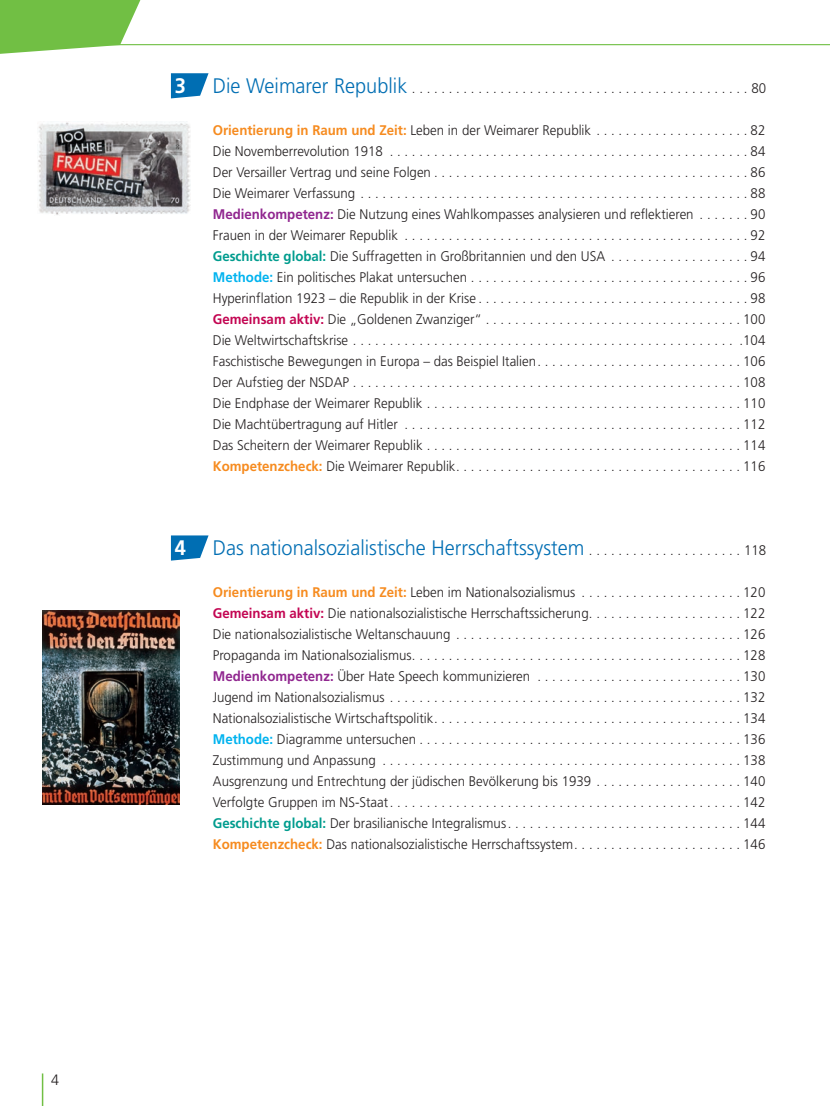
<style>
.page{position:relative;width:830px;height:1106px;background:#fff}
.page>*{position:absolute;margin:0;border:0;box-sizing:border-box;transform-origin:0 0}
.t1{font:300 21px "Frutiger LT Std";color:#006eb3;scale:.95 1}
.t2{font:700 21px "Frutiger LT Std";color:#fff;scale:.95 1}
.t3{font:300 15px "Frutiger LT Std";color:#231f20;scale:.95 1}
.t4{font:300 13.95px/21px "Frutiger LT Std";color:#231f20;text-align:justify;scale:.95 1}
.s1{font-size:21px;color:#006eb3}
.s2{font-weight:700;color:#f68b1f}
.s3{font-weight:700;color:#90268f}
.s4{font-weight:700;color:#009c8e}
.s5{font-weight:700;color:#00b3ef}
.s6{font-weight:700;color:#c30552}
.s7{font-size:13.95px;color:#231f20}
</style>
<div class="page">
<hr style="left:0;top:44px;width:829px;height:1px;background:#71bf44">
<hr style="left:42px;top:1073px;width:1px;height:33px;background:#71bf44">
<svg style="left:0;top:0;width:150px;height:54px"></svg>
<svg style="left:171px;top:73px;width:37px;height:25px"></svg>
<svg style="left:171px;top:535px;width:37px;height:25px"></svg>
<img style="left:43px;top:610px;width:137px;height:194px">
<img style="left:38px;top:122px;width:152px;height:93px">
<p class="t3" style="left:51px;top:1073px;width:10px">4</p>
<h1 class="t2" style="left:175px;top:77px;width:13px">3</h1>
<h1 class="t2" style="left:175px;top:539px;width:13px">4</h1>
<p class="t4" style="left:213px;top:79px;width:583px"><span class="s1">Die Weimarer Republik</span> . . . . . . . . . . . . . . . . . . . . . . . . . . . . . . . . . . . . . . . . . . . . . . 80</p>
<p class="t4" style="left:213px;top:121px;width:583px"><span class="s2">Orientierung in Raum und Zeit:</span> Leben in der Weimarer Republik . . . . . . . . . . . . . . . . . . . . . 82<br>Die Novemberrevolution 1918 . . . . . . . . . . . . . . . . . . . . . . . . . . . . . . . . . . . . . . . . . . . . . . . . . 84<br>Der Versailler Vertrag und seine Folgen . . . . . . . . . . . . . . . . . . . . . . . . . . . . . . . . . . . . . . . . . . . 86<br>Die Weimarer Verfassung . . . . . . . . . . . . . . . . . . . . . . . . . . . . . . . . . . . . . . . . . . . . . . . . . . . . . 88<br><span class="s3">Medienkompetenz:</span> Die Nutzung eines Wahlkompasses analysieren und reflektieren . . . . . . . 90<br>Frauen in der Weimarer Republik . . . . . . . . . . . . . . . . . . . . . . . . . . . . . . . . . . . . . . . . . . . . . . . 92<br><span class="s4">Geschichte global:</span> Die Suffragetten in Großbritannien und den USA . . . . . . . . . . . . . . . . . . . 94<br><span class="s5">Methode:</span> Ein politisches Plakat untersuchen . . . . . . . . . . . . . . . . . . . . . . . . . . . . . . . . . . . . . . 96<br>Hyperinflation 1923 – die Republik in der Krise . . . . . . . . . . . . . . . . . . . . . . . . . . . . . . . . . . . . . 98<br><span class="s6">Gemeinsam aktiv:</span> Die „Goldenen Zwanziger“ . . . . . . . . . . . . . . . . . . . . . . . . . . . . . . . . . . . 100<br>Die Weltwirtschaftskrise . . . . . . . . . . . . . . . . . . . . . . . . . . . . . . . . . . . . . . . . . . . . . . . . . . . . .104<br>Faschistische Bewegungen in Europa – das Beispiel Italien . . . . . . . . . . . . . . . . . . . . . . . . . . . . 106<br>Der Aufstieg der NSDAP . . . . . . . . . . . . . . . . . . . . . . . . . . . . . . . . . . . . . . . . . . . . . . . . . . . . . 108<br>Die Endphase der Weimarer Republik . . . . . . . . . . . . . . . . . . . . . . . . . . . . . . . . . . . . . . . . . . . 110<br>Die Machtübertragung auf Hitler . . . . . . . . . . . . . . . . . . . . . . . . . . . . . . . . . . . . . . . . . . . . . . 112<br>Das Scheitern der Weimarer Republik . . . . . . . . . . . . . . . . . . . . . . . . . . . . . . . . . . . . . . . . . . . 114<br><span class="s2">Kompetenzcheck:</span> Die Weimarer Republik . . . . . . . . . . . . . . . . . . . . . . . . . . . . . . . . . . . . . . . 116</p>
<h1 class="t1" style="left:213px;top:539px;width:583px">Das nationalsozialistische Herrschaftssystem <span class="s7">. . . . . . . . . . . . . . . . . . . . . 118</span></h1>
<p class="t4" style="left:213px;top:583px;width:583px"><span class="s2">Orientierung in Raum und Zeit:</span> Leben im Nationalsozialismus . . . . . . . . . . . . . . . . . . . . . . 120<br><span class="s6">Gemeinsam aktiv:</span> Die nationalsozialistische Herrschaftssicherung . . . . . . . . . . . . . . . . . . . . . 122<br>Die nationalsozialistische Weltanschauung . . . . . . . . . . . . . . . . . . . . . . . . . . . . . . . . . . . . . . . 126<br>Propaganda im Nationalsozialismus . . . . . . . . . . . . . . . . . . . . . . . . . . . . . . . . . . . . . . . . . . . . . 128<br><span class="s3">Medienkompetenz:</span> Über Hate Speech kommunizieren . . . . . . . . . . . . . . . . . . . . . . . . . . . . 130<br>Jugend im Nationalsozialismus . . . . . . . . . . . . . . . . . . . . . . . . . . . . . . . . . . . . . . . . . . . . . . . . 132<br>Nationalsozialistische Wirtschaftspolitik . . . . . . . . . . . . . . . . . . . . . . . . . . . . . . . . . . . . . . . . . . 134<br><span class="s5">Methode:</span> Diagramme untersuchen . . . . . . . . . . . . . . . . . . . . . . . . . . . . . . . . . . . . . . . . . . . . 136<br>Zustimmung und Anpassung . . . . . . . . . . . . . . . . . . . . . . . . . . . . . . . . . . . . . . . . . . . . . . . . . 138<br>Ausgrenzung und Entrechtung der jüdischen Bevölkerung bis 1939 . . . . . . . . . . . . . . . . . . . . 140<br>Verfolgte Gruppen im NS-Staat . . . . . . . . . . . . . . . . . . . . . . . . . . . . . . . . . . . . . . . . . . . . . . . . 142<br><span class="s4">Geschichte global:</span> Der brasilianische Integralismus . . . . . . . . . . . . . . . . . . . . . . . . . . . . . . . . 144<br><span class="s2">Kompetenzcheck:</span> Das nationalsozialistische Herrschaftssystem . . . . . . . . . . . . . . . . . . . . . . . 146</p>
</div>
